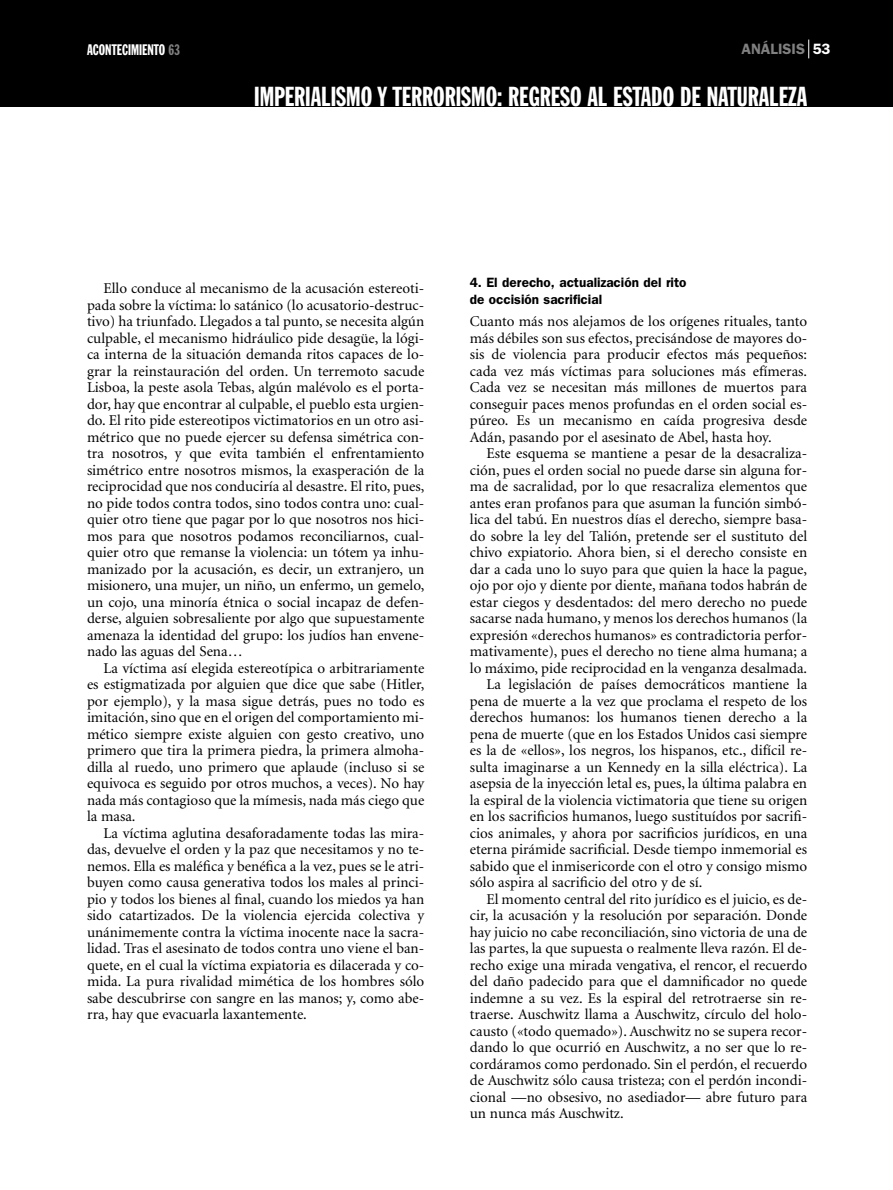
<style>
.page{position:relative;width:893px;height:1190px;background:#fff}
.page>*{position:absolute;margin:0;border:0;box-sizing:border-box;transform-origin:0 0}
.t1{font:27px "Franklin Gothic Extra Cond";color:#fff}
.t2{font:15px/16.5px "Minion";color:#000;text-align:justify}
.t3{font:15px "Franklin Gothic Extra Cond";color:#fff}
.t4{font:600 15px "Franklin Gothic";color:#808080}
.t5{font:600 13.5px/16.5px "Franklin Gothic";color:#000}
.s1{color:#808080}
.s2{color:#fff}
</style>
<div class="page">
<div style="left:0;top:0;width:892px;height:106px;background:#000"></div>
<svg style="left:808px;top:40px;width:1px;height:18px"></svg>
<p class="t3" style="left:87px;top:44px;width:94px">ACONTECIMIENTO <span class="s1">63</span></p>
<p class="t4" style="left:741px;top:44px;width:90px">ANÁLISIS <span class="s2">53</span></p>
<h1 class="t1" style="left:254px;top:87px;width:554px">IMPERIALISMO Y TERRORISMO: REGRESO AL ESTADO DE NATURALEZA</h1>
<p class="t2" style="left:87px;top:281px;width:339px;text-indent:16px">Ello conduce al mecanismo de la acusación estereoti&shy;pada sobre la víctima: lo satánico (lo acusatorio-destruc&shy;tivo) ha triunfado. Llegados a tal punto, se necesita algún culpable, el mecanismo hidráulico pide desagüe, la lógi&shy;ca interna de la situación demanda ritos capaces de lo&shy;grar la reinstauración del orden. Un terremoto sacude Lisboa, la peste asola Tebas, algún malévolo es el porta&shy;dor, hay que encontrar al culpable, el pueblo esta urgien&shy;do. El rito pide estereotipos victimatorios en un otro asi&shy;métrico que no puede ejercer su defensa simétrica con&shy;tra nosotros, y que evita también el enfrentamiento simétrico entre nosotros mismos, la exasperación de la reciprocidad que nos conduciría al desastre. El rito, pues, no pide todos contra todos, sino todos contra uno: cual&shy;quier otro tiene que pagar por lo que nosotros nos hici&shy;mos para que nosotros podamos reconciliarnos, cual&shy;quier otro que remanse la violencia: un tótem ya inhu&shy;manizado por la acusación, es decir, un extranjero, un misionero, una mujer, un niño, un enfermo, un gemelo, un cojo, una minoría étnica o social incapaz de defen&shy;derse, alguien sobresaliente por algo que supuestamente amenaza la identidad del grupo: los judíos han envene&shy;nado las aguas del Sena…</p>
<p class="t2" style="left:87px;top:661px;width:339px;text-indent:16px">La víctima así elegida estereotípica o arbitrariamente es estigmatizada por alguien que dice que sabe (Hitler, por ejemplo), y la masa sigue detrás, pues no todo es imitación, sino que en el origen del comportamiento mi&shy;mético siempre existe alguien con gesto creativo, uno primero que tira la primera piedra, la primera almoha&shy;dilla al ruedo, uno primero que aplaude (incluso si se equivoca es seguido por otros muchos, a veces). No hay nada más contagioso que la mímesis, nada más ciego que la masa.</p>
<p class="t2" style="left:87px;top:826px;width:339px;text-indent:16px">La víctima aglutina desaforadamente todas las mira&shy;das, devuelve el orden y la paz que necesitamos y no te&shy;nemos. Ella es maléfica y benéfica a la vez, pues se le atri&shy;buyen como causa generativa todos los males al princi&shy;pio y todos los bienes al final, cuando los miedos ya han sido catartizados. De la violencia ejercida colectiva y unánimemente contra la víctima inocente nace la sacra&shy;lidad. Tras el asesinato de todos contra uno viene el ban&shy;quete, en el cual la víctima expiatoria es dilacerada y co&shy;mida. La pura rivalidad mimética de los hombres sólo sabe descubrirse con sangre en las manos; y, como abe&shy;rra, hay que evacuarla laxantemente.</p>
<p class="t5" style="left:470px;top:275px;width:218px">4. El derecho, actualización del rito de occisión sacrificial</p>
<p class="t2" style="left:470px;top:314px;width:339px">Cuanto más nos alejamos de los orígenes rituales, tanto más débiles son sus efectos, precisándose de mayores do&shy;sis de violencia para producir efectos más pequeños: cada vez más víctimas para soluciones más efímeras.<br>Cada vez se necesitan más millones de muertos para conseguir paces menos profundas en el orden social es&shy;púreo. Es un mecanismo en caída progresiva desde Adán, pasando por el asesinato de Abel, hasta hoy.</p>
<p class="t2" style="left:486px;top:446px;width:322px">Este esquema se mantiene a pesar de la desacraliza-</p>
<p class="t2" style="left:470px;top:463px;width:339px">ción, pues el orden social no puede darse sin alguna for-</p>
<p class="t2" style="left:470px;top:479px;width:339px">ma de sacralidad, por lo que resacraliza elementos que</p>
<p class="t2" style="left:470px;top:496px;width:339px">antes eran profanos para que asuman la función simbó-</p>
<p class="t2" style="left:470px;top:512px;width:339px">lica del tabú. En nuestros días el derecho, siempre basa-</p>
<p class="t2" style="left:470px;top:529px;width:339px">do sobre la ley del Talión, pretende ser el sustituto del</p>
<p class="t2" style="left:470px;top:545px;width:339px">chivo expiatorio. Ahora bien, si el derecho consiste en</p>
<p class="t2" style="left:470px;top:562px;width:339px">dar a cada uno lo suyo para que quien la hace la pague,</p>
<p class="t2" style="left:470px;top:578px;width:339px">ojo por ojo y diente por diente, mañana todos habrán de</p>
<p class="t2" style="left:470px;top:595px;width:339px">estar ciegos y desdentados: del mero derecho no puede</p>
<p class="t2" style="left:470px;top:611px;width:339px">sacarse nada humano, y menos los derechos humanos (la</p>
<p class="t2" style="left:470px;top:628px;width:339px">expresión «derechos humanos» es contradictoria perfor-</p>
<p class="t2" style="left:470px;top:644px;width:339px">mativamente), pues el derecho no tiene alma humana; a</p>
<p class="t2" style="left:470px;top:661px;width:339px">lo máximo, pide reciprocidad en la venganza desalmada.</p>
<p class="t2" style="left:486px;top:677px;width:322px">La legislación de países democráticos mantiene la</p>
<p class="t2" style="left:470px;top:694px;width:339px">pena de muerte a la vez que proclama el respeto de los</p>
<p class="t2" style="left:470px;top:710px;width:339px">derechos humanos: los humanos tienen derecho a la</p>
<p class="t2" style="left:470px;top:727px;width:339px">pena de muerte (que en los Estados Unidos casi siempre</p>
<p class="t2" style="left:470px;top:743px;width:339px">es la de «ellos», los negros, los hispanos, etc., difícil re-</p>
<p class="t2" style="left:470px;top:760px;width:339px">sulta imaginarse a un Kennedy en la silla eléctrica). La</p>
<p class="t2" style="left:470px;top:776px;width:339px">asepsia de la inyección letal es, pues, la última palabra en</p>
<p class="t2" style="left:470px;top:793px;width:339px">la espiral de la violencia victimatoria que tiene su origen</p>
<p class="t2" style="left:470px;top:809px;width:339px">en los sacrificios humanos, luego sustituídos por sacrifi-</p>
<p class="t2" style="left:470px;top:826px;width:339px">cios animales, y ahora por sacrificios jurídicos, en una</p>
<p class="t2" style="left:470px;top:842px;width:339px">eterna pirámide sacrificial. Desde tiempo inmemorial es</p>
<p class="t2" style="left:470px;top:859px;width:339px">sabido que el inmisericorde con el otro y consigo mismo</p>
<p class="t2" style="left:470px;top:875px;width:234px">sólo aspira al sacrificio del otro y de sí.</p>
<p class="t2" style="left:486px;top:892px;width:322px">El momento central del rito jurídico es el juicio, es de-</p>
<p class="t2" style="left:470px;top:908px;width:339px">cir, la acusación y la resolución por separación. Donde</p>
<p class="t2" style="left:470px;top:925px;width:339px">hay juicio no cabe reconciliación, sino victoria de una de</p>
<p class="t2" style="left:470px;top:941px;width:339px">las partes, la que supuesta o realmente lleva razón. El de-</p>
<p class="t2" style="left:470px;top:958px;width:339px">recho exige una mirada vengativa, el rencor, el recuerdo</p>
<p class="t2" style="left:470px;top:974px;width:339px">del daño padecido para que el damnificador no quede</p>
<p class="t2" style="left:470px;top:991px;width:339px">indemne a su vez. Es la espiral del retrotraerse sin re-</p>
<p class="t2" style="left:470px;top:1007px;width:339px">traerse. Auschwitz llama a Auschwitz, círculo del holo-</p>
<p class="t2" style="left:470px;top:1024px;width:339px">causto («todo quemado»). Auschwitz no se supera recor-</p>
<p class="t2" style="left:470px;top:1040px;width:339px">dando lo que ocurrió en Auschwitz, a no ser que lo re-</p>
<p class="t2" style="left:470px;top:1057px;width:339px">cordáramos como perdonado. Sin el perdón, el recuerdo</p>
<p class="t2" style="left:470px;top:1073px;width:339px">de Auschwitz sólo causa tristeza; con el perdón incondi-</p>
<p class="t2" style="left:470px;top:1090px;width:339px">cional —no obsesivo, no asediador— abre futuro para</p>
<p class="t2" style="left:470px;top:1106px;width:155px">un nunca más Auschwitz.</p>
</div>
